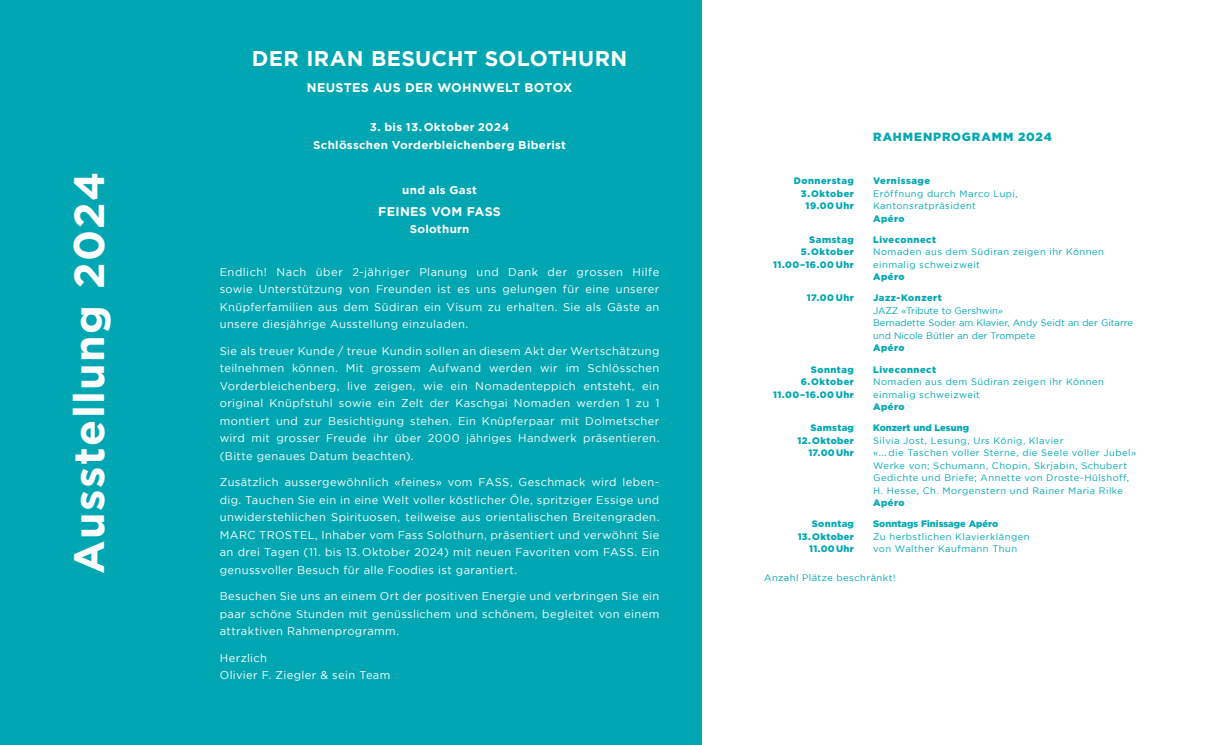
<style>
.page{position:relative;width:1216px;height:745px;background:#fff}
.page>*{position:absolute;margin:0;border:0;box-sizing:border-box;transform-origin:0 0}
.t1{font:700 42.5px "Gotham";letter-spacing:.035em;color:#fff}
.t2{font:700 21.25px "Gotham";letter-spacing:.015em;color:#fff}
.t3{font:700 12.5px "Gotham";letter-spacing:.02em;color:#fff}
.t4{font:900 11.88px "Gotham";letter-spacing:.07em;color:#00a7b2}
.t5{font:11.25px/17.5px "Gotham";letter-spacing:.03em;color:#fff;text-align:justify}
.t6{font:700 11.25px/17.5px "Gotham";letter-spacing:.025em;color:#fff;text-align:center}
.t7{font:9.38px/12.5px "Gotham";letter-spacing:.045em;color:#00a7b2}
.t8{font:900 9.38px/12.5px "Gotham";letter-spacing:.05em;color:#00a7b2;text-align:right}
.t9{font:9.38px/12.5px "Gotham";color:#00a7b2}
.t10{font:900 9.38px "Gotham";color:#00a7b2}
</style>
<div class="page">
<div style="left:177px;top:0;width:525px;height:744px;background:#00a7b2"></div>
<div style="left:0;top:0;width:177px;height:744px;background:#00a7b2"></div>
<h1 class="t1" style="left:64px;top:573px;width:404px;rotate:-90deg">Ausstellung 2024</h1>
<h2 class="t2" style="left:252px;top:46px;width:377px">DER IRAN BESUCHT SOLOTHURN</h2>
<p class="t3" style="left:307px;top:81px;width:267px">NEUSTES AUS DER WOHNWELT BOTOX</p>
<p class="t6" style="left:313px;top:118px;width:254px">3. bis 13. Oktober 2024<br>Schlösschen Vorderbleichenberg Biberist</p>
<p class="t6" style="left:402px;top:181px;width:76px">und als Gast</p>
<p class="t3" style="left:378px;top:204px;width:124px">FEINES VOM FASS</p>
<p class="t6" style="left:409px;top:220px;width:61px">Solothurn</p>
<p class="t5" style="left:220px;top:263px;width:441px">Endlich! Nach über 2-jähriger Planung und Dank der grossen Hilfe sowie Unterstützung von Freunden ist es uns gelungen für eine unserer Knüpferfamilien aus dem Südiran ein Visum zu erhalten. Sie als Gäste an unsere diesjährige Ausstellung einzuladen.</p>
<p class="t5" style="left:220px;top:341px;width:441px">Sie als treuer Kunde / treue Kundin sollen an diesem Akt der Wertschätzung teilnehmen können. Mit grossem Aufwand werden wir im Schlösschen Vorderbleichenberg, live zeigen, wie ein Nomadenteppich entsteht, ein original Knüpfstuhl sowie ein Zelt der Kaschgai Nomaden werden 1 zu 1 montiert und zur Besichtigung stehen. Ein Knüpferpaar mit Dolmetscher wird mit grosser Freude ihr über 2000 jähriges Handwerk präsentieren. (Bitte genaues Datum beachten).</p>
<p class="t5" style="left:220px;top:473px;width:441px">Zusätzlich aussergewöhnlich «feines» vom FASS, Geschmack wird leben&shy;dig. Tauchen Sie ein in eine Welt voller köstlicher Öle, spritziger Essige und unwiderstehlichen Spirituosen, teilweise aus orientalischen Breitengraden.<br>MARC TROSTEL, Inhaber vom Fass Solothurn, präsentiert und verwöhnt Sie an drei Tagen (11. bis 13. Oktober 2024) mit neuen Favoriten vom FASS. Ein genussvoller Besuch für alle Foodies ist garantiert.</p>
<p class="t5" style="left:220px;top:587px;width:441px">Besuchen Sie uns an einem Ort der positiven Energie und verbringen Sie ein paar schöne Stunden mit genüsslichem und schönem, begleitet von einem attraktiven Rahmenprogramm.</p>
<p class="t5" style="left:220px;top:648px;width:172px">Herzlich<br>Olivier F. Ziegler &amp; sein Team</p>
<p class="t4" style="left:873px;top:130px;width:180px">RAHMENPROGRAMM 2024</p>
<p class="t8" style="left:793px;top:174px;width:62px">Donnerstag<br>3.Oktober<br>19.00 Uhr</p>
<p class="t8" style="left:873px;top:174px;width:58px">Vernissage</p>
<p class="t7" style="left:873px;top:187px;width:146px">Eröffnung durch Marco Lupi,<br>Kantonsratpräsident</p>
<p class="t8" style="left:873px;top:212px;width:33px">Apéro</p>
<p class="t8" style="left:773px;top:233px;width:82px">Samstag<br>5.Oktober<br>11.00–16.00 Uhr</p>
<p class="t8" style="left:873px;top:233px;width:64px">Liveconnect</p>
<p class="t7" style="left:873px;top:245px;width:232px">Nomaden aus dem Südiran zeigen ihr Können einmalig schweizweit</p>
<p class="t8" style="left:873px;top:270px;width:33px">Apéro</p>
<p class="t8" style="left:806px;top:291px;width:49px">17.00 Uhr</p>
<p class="t8" style="left:873px;top:291px;width:70px">Jazz-Konzert</p>
<p class="t9" style="left:873px;top:304px;width:261px">JAZZ «Tribute to Gershwin»<br>Bernadette Soder am Klavier, Andy Seidt an der Gitarre und Nicole Bütler an der Trompete</p>
<p class="t8" style="left:873px;top:341px;width:33px">Apéro</p>
<p class="t8" style="left:773px;top:362px;width:82px">Sonntag<br>6.Oktober<br>11.00–16.00 Uhr</p>
<p class="t8" style="left:873px;top:362px;width:64px">Liveconnect</p>
<p class="t7" style="left:873px;top:375px;width:232px">Nomaden aus dem Südiran zeigen ihr Können einmalig schweizweit</p>
<p class="t8" style="left:873px;top:400px;width:33px">Apéro</p>
<p class="t8" style="left:797px;top:421px;width:58px">Samstag<br>12.Oktober<br>17.00Uhr</p>
<p class="t10" style="left:873px;top:422px;width:97px">Konzert und Lesung</p>
<p class="t7" style="left:873px;top:433px;width:264px">Silvia Jost, Lesung, Urs König, Klavier<br>«... die Taschen voller Sterne, die Seele voller Jubel» Werke von; Schumann, Chopin, Skrjabin, Schubert Gedichte und Briefe; Annette von Droste-Hülshoff, H. Hesse, Ch. Morgenstern und Rainer Maria Rilke</p>
<p class="t8" style="left:873px;top:496px;width:33px">Apéro</p>
<p class="t10" style="left:873px;top:518px;width:127px">Sonntags Finissage Apéro</p>
<p class="t7" style="left:873px;top:529px;width:158px">Zu herbstlichen Klavierklängen von Walther Kaufmann Thun</p>
<p class="t7" style="left:764px;top:570px;width:133px">Anzahl Plätze beschränkt!</p>
<p class="t8" style="left:811px;top:517px;width:44px">Sonntag</p>
<p class="t8" style="left:797px;top:529px;width:58px">13. Oktober<br>11.00Uhr</p>
</div>
